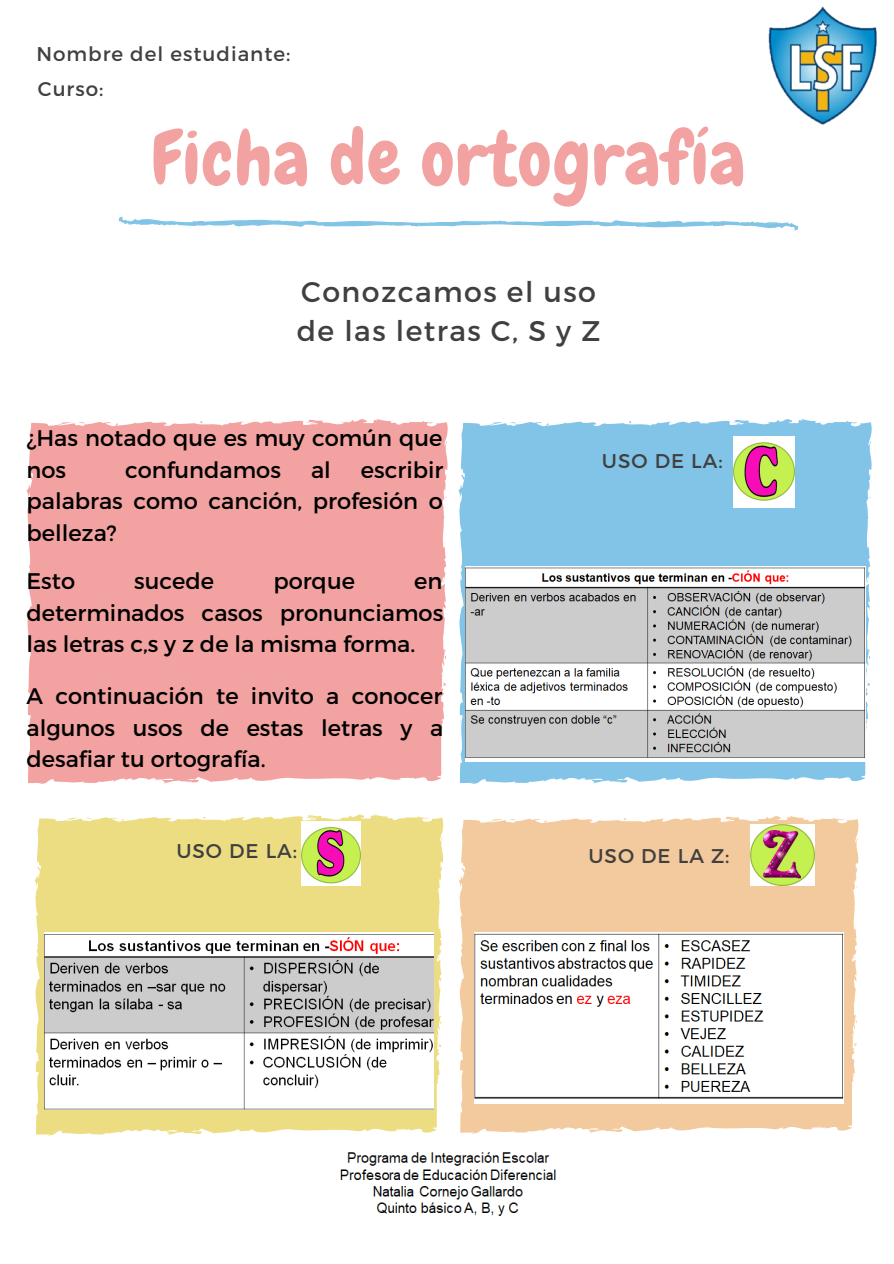
<style>
.page{position:relative;width:894px;height:1264px;background:#fff}
.page>*{position:absolute;margin:0;border:0;box-sizing:border-box;transform-origin:0 0}
.t1{font:74.25px "Chewy";letter-spacing:.02em;color:#f2a2a0}
.t2{font:28.35px/39px "Montserrat";letter-spacing:.05em;color:#404040}
.t3{font:22.5px/31.5px "Montserrat";color:#000;text-align:justify}
.t4{font:19.8px "Montserrat";letter-spacing:.05em;color:#404040}
</style>
<div class="page">
<svg style="left:118px;top:217px;width:680px;height:13px"></svg>
<div style="left:26px;top:419px;width:422px;height:365px;background:#f2a2a0"></div>
<svg style="left:34px;top:814px;width:410px;height:321px;background:#eedf8e"></svg>
<svg style="left:458px;top:419px;width:414px;height:365px;background:#8dc9e9"></svg>
<svg style="left:459px;top:816px;width:400px;height:317px;background:#f4cea5"></svg>
<img style="left:768px;top:6px;width:109px;height:119px">
<img style="left:733px;top:436px;width:61px;height:71px">
<img style="left:302px;top:821px;width:58px;height:64px">
<img style="left:750px;top:824px;width:64px;height:61px">
<img style="left:44px;top:932px;width:389px;height:176px">
<img style="left:465px;top:566px;width:400px;height:195px">
<img style="left:474px;top:932px;width:369px;height:171px">
<img style="left:340px;top:1152px;width:216px;height:64px">
<p class="t4" style="left:36px;top:41px;width:255px">Nombre del estudiante:</p>
<p class="t4" style="left:38px;top:76px;width:67px">Curso:</p>
<p class="t1" style="left:151px;top:111px;width:595px">Ficha de ortografía</p>
<p class="t2" style="left:297px;top:271px;width:305px">Conozcamos el uso de las letras C, S y Z</p>
<p class="t3" style="left:26px;top:421px;width:417px">¿Has notado que es muy común que nos</p>
<p class="t3" style="left:26px;top:452px;width:418px;text-indent:334px">escribir palabras como canción, profesión o belleza?</p>
<p class="t3" style="left:26px;top:564px;width:50px">Esto</p>
<p class="t3" style="left:134px;top:564px;width:81px">sucede</p>
<p class="t3" style="left:273px;top:564px;width:83px">porque</p>
<p class="t3" style="left:125px;top:452px;width:157px">confundamos</p>
<p class="t3" style="left:311px;top:452px;width:21px">al</p>
<p class="t3" style="left:26px;top:564px;width:418px;text-indent:387px">en determinados casos pronunciamos las letras c,s y z de la misma forma.</p>
<p class="t3" style="left:26px;top:679px;width:418px">A continuación te invito a conocer algunos usos de estas letras y a desafiar tu ortografía.</p>
<p class="t4" style="left:176px;top:838px;width:122px">USO DE LA:</p>
<p class="t4" style="left:601px;top:448px;width:122px">USO DE LA:</p>
<p class="t4" style="left:588px;top:843px;width:142px">USO DE LA Z:</p>
</div>
